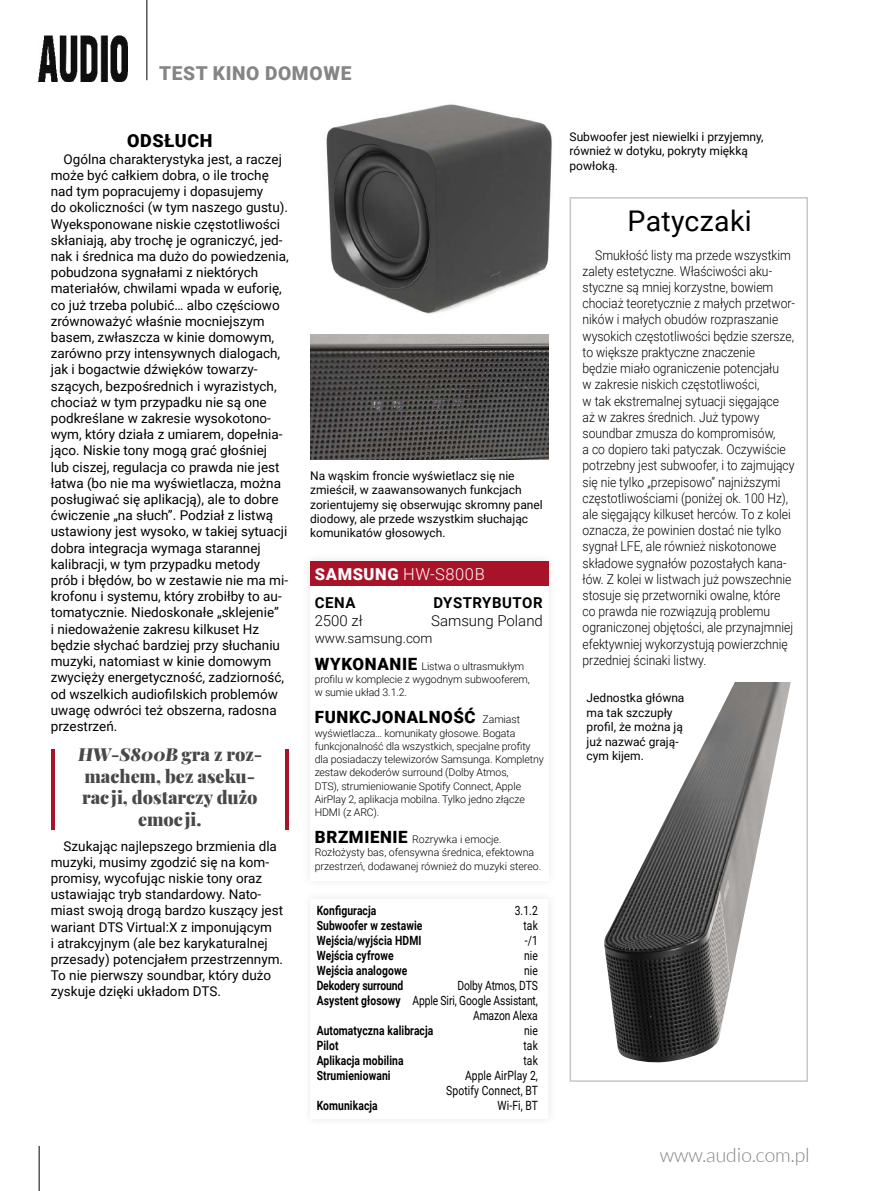
<style>
.page{position:relative;width:893px;height:1191px;background:#fff}
.page>*{position:absolute;margin:0;border:0;box-sizing:border-box;transform-origin:0 0}
.t1{font:28.5px "Roboto";letter-spacing:.01em;color:#000}
.t2{font:300 19.5px "Lato";color:#858585}
.t3{font:900 19.2px "Roboto";letter-spacing:.035em;color:#858585}
.t4{font:900 18px/21.6px "Playfair Display";color:#484848;text-align:center}
.t5{font:900 18px "Roboto";letter-spacing:.03em;color:#000}
.t6{font:900 16.95px "Roboto";letter-spacing:.035em;color:#000}
.t7{font:300 16.5px "Roboto";letter-spacing:.035em;color:#fff}
.t8{font:300 15px "Roboto";color:#000}
.t9{font:700 15px "Roboto";letter-spacing:.035em;color:#000}
.t10{font:13.5px/16.2px "Roboto";color:#000}
.t11{font:300 13.5px/16.2px "Roboto";color:#000;scale:.9 1}
.t12{font:300 13.5px "Roboto";color:#000}
.t13{font:700 12.75px "Roboto";letter-spacing:.01em;color:#000;scale:.81 1}
.t14{font:12.75px/15px "Roboto";letter-spacing:-.01em;color:#000;text-align:right;scale:.81 1}
.t15{font:12.75px/15px "Roboto";letter-spacing:.01em;color:#000;text-align:right;scale:.81 1}
.t16{font:700 12.75px "Roboto";letter-spacing:-.01em;color:#000;scale:.81 1}
.t17{font:12px/14.4px "Roboto";color:#000}
.t18{font:300 10.65px/13.2px "Roboto";letter-spacing:-.01em;color:#000}
.s1{font-weight:900}
.s2{font-weight:900;font-size:16.95px}
.s3{font-weight:300;font-size:10.65px}
.s4{font-weight:700}
</style>
<div class="page">
<hr style="left:39px;top:1145px;width:1px;height:46px;background:#000">
<hr style="left:147px;top:0;width:1px;height:80px;background:#000">
<img style="left:39px;top:35px;width:89px;height:46px">
<div style="left:300px;top:551px;width:258px;height:339px;background:#fbfbfb"></div>
<div style="left:310px;top:561px;width:238px;height:319px;background:#fff"></div>
<div style="left:310px;top:561px;width:238px;height:24px;background:#a9132a"></div>
<hr style="left:51px;top:749px;width:3px;height:81px;background:#a9132a">
<hr style="left:285px;top:749px;width:4px;height:81px;background:#a9132a">
<div style="left:570px;top:197px;width:238px;height:884px;border:2px solid #c7c7c7"></div>
<img style="left:604px;top:682px;width:187px;height:381px">
<img style="left:310px;top:335px;width:238px;height:124px">
<img style="left:326px;top:104px;width:226px;height:210px">
<h3 class="t3" style="left:159px;top:60px;width:194px">TEST KINO DOMOWE</h3>
<h3 class="t5" style="left:127px;top:128px;width:87px">ODSŁUCH</h3>
<p class="t10" style="left:51px;top:150px;width:240px;text-indent:13px">Ogólna charakterystyka jest, a raczej może być całkiem dobra, o ile trochę nad tym popracujemy i dopasujemy<br>do okoliczności (w tym naszego gustu).<br>Wyeksponowane niskie częstotliwości skłaniają, aby trochę je ograniczyć, jed&shy;nak i średnica ma dużo do powiedzenia, pobudzona sygnałami z niektórych materiałów, chwilami wpada w euforię, co już trzeba polubić… albo częściowo zrównoważyć właśnie mocniejszym basem, zwłaszcza w kinie domowym, zarówno przy intensywnych dialogach, jak i bogactwie dźwięków towarzy&shy;szących, bezpośrednich i wyrazistych, chociaż w tym przypadku nie są one podkreślane w zakresie wysokotono&shy;wym, który działa z umiarem, dopełnia&shy;jąco. Niskie tony mogą grać głośniej<br>lub ciszej, regulacja co prawda nie jest łatwa (bo nie ma wyświetlacza, można posługiwać się aplikacją), ale to dobre ćwiczenie „na słuch”. Podział z listwą ustawiony jest wysoko, w takiej sytuacji dobra integracja wymaga starannej kalibracji, w tym przypadku metody prób i błędów, bo w zestawie nie ma mi&shy;krofonu i systemu, który zrobiłby to au&shy;tomatycznie. Niedoskonałe „sklejenie”<br>i niedoważenie zakresu kilkuset Hz będzie słychać bardziej przy słuchaniu muzyki, natomiast w kinie domowym zwycięży energetyczność, zadziorność, od wszelkich audiofilskich problemów uwagę odwróci też obszerna, radosna przestrzeń.</p>
<h3 class="t4" style="left:77px;top:742px;width:186px">HW-S800B gra z ro z - machem, bez aseku&shy;racji, dostarczy dużo emocji.</h3>
<p class="t10" style="left:51px;top:837px;width:234px;text-indent:13px">Szukając najlepszego brzmienia dla muzyki, musimy zgodzić się na kom&shy;promisy, wycofując niskie tony oraz ustawiając tryb standardowy. Nato&shy;miast swoją drogą bardzo kuszący jest wariant DTS Virtual:X z imponującym<br>i atrakcyjnym (ale bez karykaturalnej przesady) potencjałem przestrzennym.<br>To nie pierwszy soundbar, który dużo zyskuje dzięki układom DTS.</p>
<p class="t17" style="left:310px;top:468px;width:234px">Na wąskim froncie wyświetlacz się nie zmieścił, w zaawansowanych funkcjach zorientujemy się obserwując skromny panel diodowy, ale przede wszystkim słuchając komunikatów głosowych.</p>
<p class="t7" style="left:315px;top:562px;width:171px"><span class="s1">SAMSUNG</span> HW-S800B</p>
<p class="t9" style="left:315px;top:592px;width:42px">CENA</p>
<p class="t9" style="left:433px;top:592px;width:111px">DYSTRYBUTOR</p>
<p class="t8" style="left:315px;top:610px;width:50px">2500 zł</p>
<p class="t8" style="left:431px;top:610px;width:113px">Samsung Poland</p>
<p class="t12" style="left:315px;top:628px;width:119px">www.samsung.com</p>
<p class="t18" style="left:315px;top:659px;width:217px"><span class="s2">WYKONANIE</span> Listwa o ultrasmukłym profilu w komplecie z wygodnym subwooferem, w sumie układ 3.1.2.</p>
<p class="t6" style="left:315px;top:705px;width:207px">FUNKCJONALNOŚĆ <span class="s3">Zamiast</span></p>
<p class="t18" style="left:315px;top:726px;width:231px">wyświetlacza… komunikaty głosowe. Bogata funkcjonalność dla wszystkich, specjalne profity dla posiadaczy telewizorów Samsunga. Kompletny zestaw dekoderów surround (Dolby Atmos,<br>DTS), strumieniowanie Spotify Connect, Apple AirPlay 2, aplikacja mobilna. Tylko jedno złącze HDMI (z ARC).</p>
<p class="t18" style="left:315px;top:832px;width:228px"><span class="s2">BRZMIENIE</span> Rozrywka i emocje.<br>Rozłożysty bas, ofensywna średnica, efektowna przestrzeń, dodawanej również do muzyki stereo.</p>
<p class="t13" style="left:317px;top:902px;width:75px">Konfiguracja</p>
<p class="t14" style="left:515px;top:903px;width:30px">3.1.2</p>
<p class="t13" style="left:317px;top:917px;width:132px">Subwoofer w zestawie</p>
<p class="t14" style="left:523px;top:918px;width:19px">tak</p>
<p class="t13" style="left:317px;top:932px;width:131px">Wejścia/wyjścia HDMI</p>
<p class="t14" style="left:525px;top:933px;width:18px">-/1</p>
<p class="t13" style="left:317px;top:947px;width:97px">Wejścia cyfrowe</p>
<p class="t14" style="left:524px;top:948px;width:19px">nie</p>
<p class="t13" style="left:317px;top:962px;width:113px">Wejścia analogowe</p>
<p class="t14" style="left:524px;top:963px;width:19px">nie</p>
<p class="t16" style="left:317px;top:977px;width:108px">Dekodery surround</p>
<p class="t14" style="left:317px;top:978px;width:275px">Dolby Atmos, DTS<br><span class="s4">Asystent głosowy</span> Apple Siri, Google Assistant,<br>Amazon Alexa</p>
<p class="t13" style="left:317px;top:1022px;width:146px">Automatyczna kalibracja</p>
<p class="t14" style="left:524px;top:1023px;width:19px">nie</p>
<p class="t13" style="left:317px;top:1037px;width:28px">Pilot</p>
<p class="t14" style="left:523px;top:1038px;width:19px">tak</p>
<p class="t13" style="left:317px;top:1052px;width:109px">Aplikacja mobilina</p>
<p class="t14" style="left:523px;top:1053px;width:19px">tak</p>
<p class="t13" style="left:317px;top:1067px;width:93px">Strumieniowani</p>
<p class="t15" style="left:446px;top:1068px;width:115px">Apple AirPlay 2,<br>Spotify Connect, BT</p>
<p class="t13" style="left:317px;top:1097px;width:77px">Komunikacja</p>
<p class="t14" style="left:498px;top:1098px;width:52px">Wi-Fi, BT</p>
<p class="t17" style="left:570px;top:129px;width:196px">Subwoofer jest niewielki i przyjemny, również w dotyku, pokryty miękką powłoką.</p>
<h1 class="t1" style="left:627px;top:201px;width:126px">Patyczaki</h1>
<p class="t11" style="left:583px;top:246px;width:238px;text-indent:13px">Smukłość listy ma przede wszystkim zalety estetyczne. Właściwości aku&shy;styczne są mniej korzystne, bowiem chociaż teoretycznie z małych przetwor&shy;ników i małych obudów rozpraszanie wysokich częstotliwości będzie szersze, to większe praktyczne znaczenie<br>będzie miało ograniczenie potencjału<br>w zakresie niskich częstotliwości,<br>w tak ekstremalnej sytuacji sięgające<br>aż w zakres średnich. Już typowy soundbar zmusza do kompromisów,<br>a co dopiero taki patyczak. Oczywiście potrzebny jest subwoofer, i to zajmujący się nie tylko „przepisowo” najniższymi częstotliwościami (poniżej ok. 100 Hz), ale sięgający kilkuset herców. To z kolei oznacza, że powinien dostać nie tylko sygnał LFE, ale również niskotonowe składowe sygnałów pozostałych kana&shy;łów. Z kolei w listwach już powszechnie stosuje się przetworniki owalne, które co prawda nie rozwiązują problemu ograniczonej objętości, ale przynajmniej efektywniej wykorzystują powierzchnię przedniej ścinaki listwy.</p>
<p class="t17" style="left:587px;top:690px;width:99px">Jednostka główna ma tak szczupły profil, że można ją już nazwać grają&shy;cym kijem.</p>
<h2 class="t2" style="left:660px;top:1144px;width:151px">www.audio.com.pl</h2>
</div>
